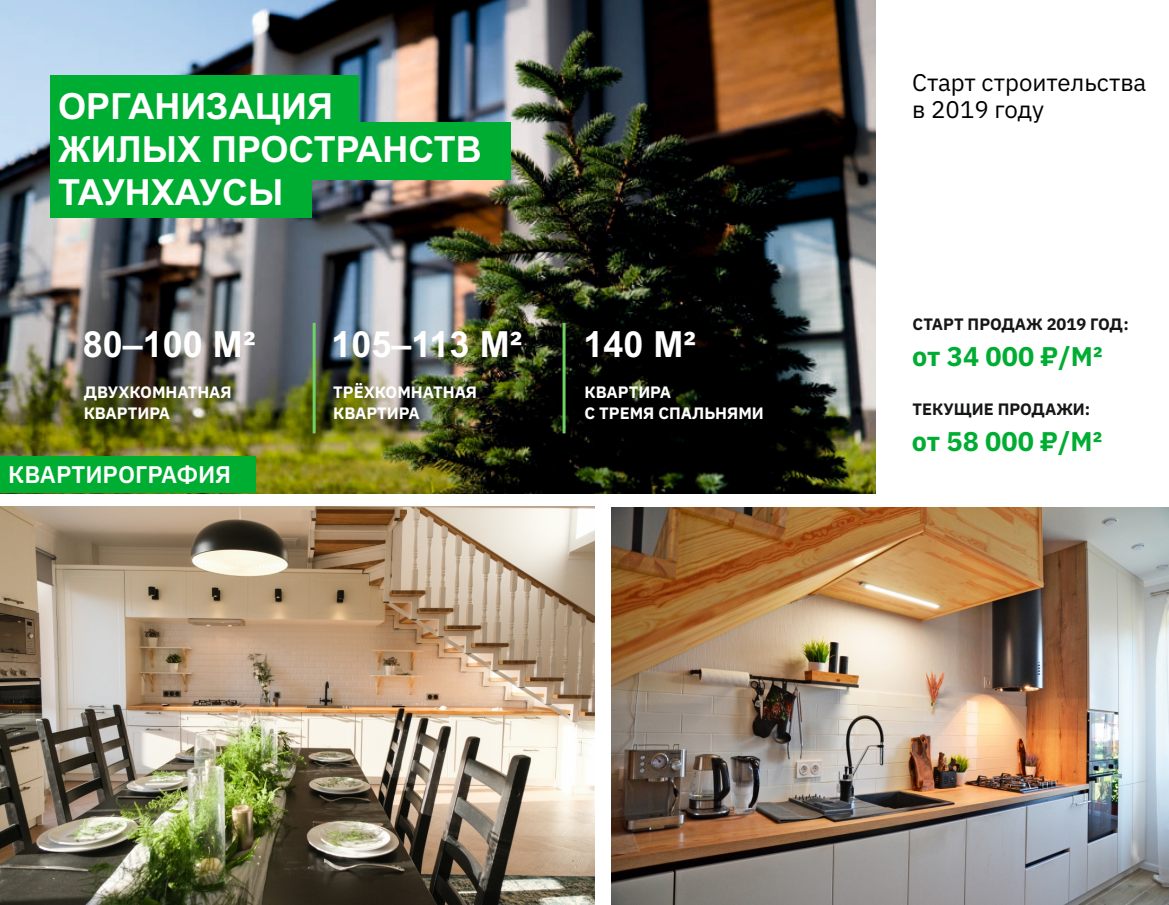
<style>
.page{position:relative;width:1169px;height:905px;background:#fff}
.page>*{position:absolute;margin:0;border:0;box-sizing:border-box;transform-origin:0 0}
.t1{font:700 36px/43.2px "Arial";color:#fff}
.t2{font:700 27px "IBM Plex Sans";color:#00ad33}
.t3{font:24px/27.3px "IBM Plex Sans";color:#000}
.t4{font:600 24px "IBM Plex Sans";color:#fff}
.t5{font:700 16.5px/21.5px "IBM Plex Sans";color:#fff}
.t6{font:700 16.5px "IBM Plex Sans";color:#151616}
.s1{font-family:"IBM Plex Sans"}
</style>
<div class="page">
<img style="left:0;top:0;width:876px;height:493px">
<div style="left:0;top:456px;width:255px;height:37px;background:#00ad33"></div>
<hr style="left:313px;top:323px;width:3px;height:110px;background:#6fd263">
<hr style="left:562px;top:323px;width:3px;height:110px;background:#6fd263">
<div style="left:50px;top:76px;width:308px;height:60px;background:#00ad33"></div>
<div style="left:50px;top:123px;width:460px;height:57px;background:#00ad33"></div>
<div style="left:50px;top:123px;width:261px;height:94px;background:#00ad33"></div>
<img style="left:611px;top:507px;width:557px;height:397px">
<img style="left:0;top:506px;width:594px;height:398px">
<h1 class="t1" style="left:58px;top:88px;width:425px">ОРГАНИЗАЦИЯ<br>ЖИЛЫХ ПРОСТРАНСТВ<br>ТАУНХАУСЫ</h1>
<h1 class="t1" style="left:83px;top:326px;width:174px">80–100 М<span class="s1">²</span></h1>
<p class="t5" style="left:84px;top:382px;width:150px">ДВУХКОМНАТНАЯ<br>КВАРТИРА</p>
<h3 class="t4" style="left:8px;top:464px;width:224px">КВАРТИРОГРАФИЯ</h3>
<h1 class="t1" style="left:331px;top:326px;width:192px">105–113 М<span class="s1">²</span></h1>
<p class="t5" style="left:333px;top:382px;width:145px">ТРЁХКОМНАТНАЯ<br>КВАРТИРА</p>
<h1 class="t1" style="left:583px;top:326px;width:114px">140 М<span class="s1">²</span></h1>
<p class="t5" style="left:584px;top:382px;width:181px">КВАРТИРА<br>С ТРЕМЯ СПАЛЬНЯМИ</p>
<h3 class="t3" style="left:912px;top:70px;width:236px">Старт строительства в 2019 году</h3>
<p class="t6" style="left:912px;top:317px;width:218px">СТАРТ ПРОДАЖ 2019 ГОД:</p>
<h2 class="t2" style="left:912px;top:345px;width:192px">от 34 000 ₽/М²</h2>
<p class="t6" style="left:912px;top:402px;width:179px">ТЕКУЩИЕ ПРОДАЖИ:</p>
<h2 class="t2" style="left:911px;top:430px;width:192px">от 58 000 ₽/М²</h2>
</div>
